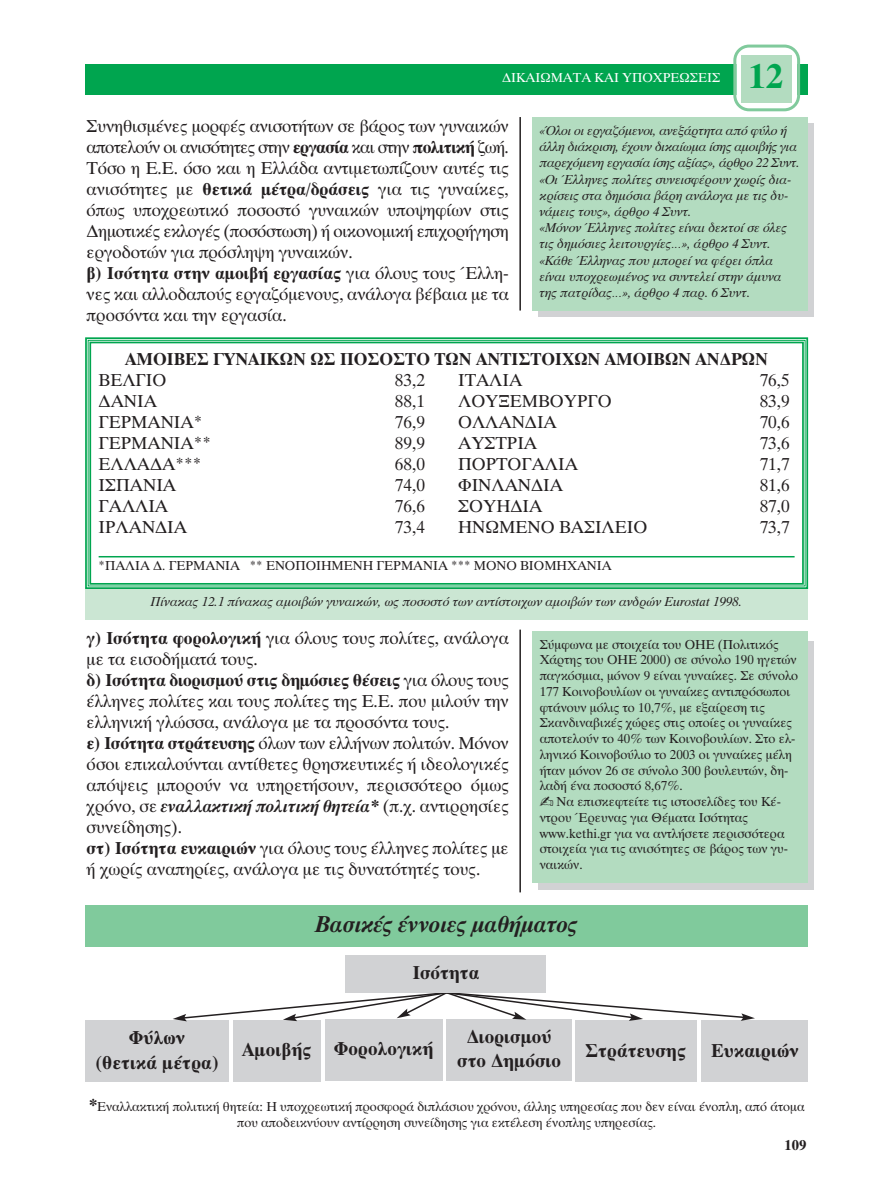
<style>
.page{position:relative;width:872px;height:1191px;background:#fff}
.page>*{position:absolute;margin:0;border:0;box-sizing:border-box;transform-origin:0 0}
.t1{font:36px "UB Times Bold";color:#00a54f}
.t2{font:italic 24px "UB Times Bold";color:#231f20}
.t3{font:19.5px/24px "UB Times Bold";letter-spacing:.005em;color:#231f20;text-align:center}
.t4{font:18px/21px "UB Times";color:#231f20}
.t5{font:18px/21px "UB Times Bold";color:#231f20}
.t6{font:15px "UB Times Bold";color:#231f20}
.t7{font:13.5px/16.4px "UB Times";color:#231f20;text-align:center}
.t8{font:13.5px/16.2px "UB Times Italic";color:#231f20}
.t9{font:13.5px "UB Times";color:#fff}
.s1{font-family:"UB Times Bold"}
.s2{font-family:"UB Times"}
.s3{font-family:"UB Times Bold";font-style:italic}
.s4{font-family:"UB Times Bold";font-style:italic;font-size:18px}
</style>
<div class="page">
<div style="left:538px;top:641px;width:276px;height:249px;background:#d1d2d4"></div>
<div style="left:85px;top:64px;width:723px;height:30px;background:#00a54f"></div>
<svg style="left:733px;top:45px;width:67px;height:66px"></svg>
<div style="left:741px;top:55px;width:50px;height:47px;background:#b3dcc0"></div>
<div style="left:532px;top:631px;width:276px;height:251px;background:#b3dcc0"></div>
<div style="left:85px;top:588px;width:723px;height:32px;background:#cbe6d3"></div>
<div style="left:85px;top:337px;width:723px;height:252px;border:2px solid #00a54f"></div>
<div style="left:89px;top:342px;width:715px;height:243px;border:2px solid #00a54f"></div>
<hr style="left:99px;top:556px;width:695px;height:1px;background:#00a54f">
<hr style="left:519px;top:117px;width:2px;height:193px;background:#231f20">
<hr style="left:519px;top:629px;width:2px;height:263px;background:#231f20">
<div style="left:538px;top:123px;width:276px;height:193px;background:#d1d2d4"></div>
<div style="left:532px;top:117px;width:276px;height:193px;background:#b3dcc0"></div>
<div style="left:85px;top:906px;width:723px;height:41px;background:#80ca9c"></div>
<div style="left:85px;top:1020px;width:144px;height:62px;background:#d1d2d4"></div>
<div style="left:233px;top:1019px;width:88px;height:62px;background:#d1d2d4"></div>
<div style="left:325px;top:1018px;width:117px;height:62px;background:#d1d2d4"></div>
<div style="left:447px;top:1018px;width:125px;height:62px;background:#d1d2d4"></div>
<div style="left:575px;top:1020px;width:121px;height:62px;background:#d1d2d4"></div>
<div style="left:702px;top:1020px;width:106px;height:62px;background:#d1d2d4"></div>
<svg style="left:173px;top:990px;width:582px;height:31px"></svg>
<div style="left:346px;top:955px;width:200px;height:38px;background:#d1d2d4"></div>
<p class="t9" style="left:502px;top:71px;width:220px">ΔΙΚΑΙΩΜΑΤΑ ΚΑΙ ΥΠΟΧΡΕΩΣΕΙΣ</p>
<p class="t1" style="left:749px;top:57px;width:37px">12</p>
<p class="t4" style="left:87px;top:116px;width:424px">Συνηθισμένες μορφές ανισοτήτων σε βάρος των γυναικών αποτελούν οι ανισότητες στην <span class="s1">εργασία</span> και στην <span class="s1">πολιτική</span> ζωή.<br>Τόσο η Ε.Ε. όσο και η Ελλάδα αντιμετωπίζουν αυτές τις ανισότητες με <span class="s1">θετικά μέτρα/δράσεις</span> για τις γυναίκες, όπως υποχρεωτικό ποσοστό γυναικών υποψηφίων στις Δημοτικές εκλογές (ποσόστωση) ή οικονομική επιχορήγηση εργοδοτών για πρόσληψη γυναικών.<br><span class="s1">β) Ισότητα στην αμοιβή εργασίας</span> για όλους τους Έλλη&shy;νες και αλλοδαπούς εργαζόμενους, ανάλογα βέβαια με τα προσόντα και την εργασία.</p>
<p class="t8" style="left:540px;top:123px;width:262px">«Όλοι οι εργαζόμενοι, ανεξάρτητα από φύλο ή άλλη διάκριση, έχουν δικαίωμα ίσης αμοιβής για παρεχόμενη εργασία ίσης αξίας», άρθρο 22 Συντ. «Οι Έλληνες πολίτες συνεισφέρουν χωρίς δια&shy;κρίσεις στα δημόσια βάρη ανάλογα με τις δυ&shy;νάμεις τους», άρθρο 4 Συντ.<br>«Μόνον Έλληνες πολίτες είναι δεκτοί σε όλες τις δημόσιες λειτουργίες…», άρθρο 4 Συντ. «Κάθε Έλληνας που μπορεί να φέρει όπλα είναι υποχρεωμένος να συντελεί στην άμυνα της πατρίδας…», άρθρο 4 παρ. 6 Συντ.</p>
<p class="t5" style="left:99px;top:348px;width:671px;text-indent:27px">ΑΜΟΙΒΕΣ ΓYΝΑΙΚΩΝ ΩΣ ΠΟΣΟΣΤΟ ΤΩΝ ΑΝΤΙΣΤΟΙΧΩΝ ΑΜΟΙΒΩΝ ΑΝΔΡΩΝ<br><span class="s2">ΒΕΛΓΙΟ</span></p>
<p class="t4" style="left:395px;top:370px;width:32px">83,2</p>
<p class="t4" style="left:458px;top:370px;width:66px">ΙΤΑΛΙΑ</p>
<p class="t4" style="left:760px;top:370px;width:32px">76,5</p>
<p class="t4" style="left:99px;top:391px;width:60px">ΔΑΝΙΑ</p>
<p class="t4" style="left:395px;top:391px;width:32px">88,1</p>
<p class="t4" style="left:458px;top:391px;width:155px">ΛΟYΞΕΜΒΟYΡΓΟ</p>
<p class="t4" style="left:760px;top:391px;width:32px">83,9</p>
<p class="t4" style="left:99px;top:412px;width:105px">ΓΕΡΜΑΝΙΑ*</p>
<p class="t4" style="left:395px;top:412px;width:32px">76,9</p>
<p class="t4" style="left:458px;top:412px;width:100px">ΟΛΛΑΝΔΙΑ</p>
<p class="t4" style="left:760px;top:412px;width:32px">70,6</p>
<p class="t4" style="left:99px;top:433px;width:114px">ΓΕΡΜΑΝΙΑ**</p>
<p class="t4" style="left:395px;top:433px;width:32px">89,9</p>
<p class="t4" style="left:458px;top:433px;width:80px">ΑYΣΤΡΙΑ</p>
<p class="t4" style="left:760px;top:433px;width:32px">73,6</p>
<p class="t4" style="left:99px;top:454px;width:104px">ΕΛΛΑΔΑ***</p>
<p class="t4" style="left:395px;top:454px;width:32px">68,0</p>
<p class="t4" style="left:458px;top:454px;width:121px">ΠΟΡΤΟΓΑΛΙΑ</p>
<p class="t4" style="left:760px;top:454px;width:32px">71,7</p>
<p class="t4" style="left:99px;top:475px;width:79px">ΙΣΠΑΝΙΑ</p>
<p class="t4" style="left:395px;top:475px;width:32px">74,0</p>
<p class="t4" style="left:458px;top:475px;width:106px">ΦΙΝΛΑΝΔΙΑ</p>
<p class="t4" style="left:760px;top:475px;width:32px">81,6</p>
<p class="t4" style="left:99px;top:496px;width:71px">ΓΑΛΛΙΑ</p>
<p class="t4" style="left:395px;top:496px;width:32px">76,6</p>
<p class="t4" style="left:458px;top:496px;width:86px">ΣΟYΗΔΙΑ</p>
<p class="t4" style="left:760px;top:496px;width:32px">87,0</p>
<p class="t4" style="left:99px;top:517px;width:90px">ΙΡΛΑΝΔΙΑ</p>
<p class="t4" style="left:395px;top:517px;width:32px">73,4</p>
<p class="t4" style="left:458px;top:517px;width:191px">ΗΝΩΜΕΝΟ ΒΑΣΙΛΕΙΟ</p>
<p class="t4" style="left:760px;top:517px;width:32px">73,7</p>
<p class="t7" style="left:99px;top:558px;width:515px">*ΠΑΛΙΑ Δ. ΓΕΡΜΑΝΙΑ ** ΕΝΟΠΟΙΗΜΕΝΗ ΓΕΡΜΑΝΙΑ *** ΜΟΝΟ ΒΙΟΜΗΧΑΝΙΑ</p>
<p class="t8" style="left:151px;top:594px;width:593px">Πίνακας 12.1 πίνακας αμοιβών γυναικών, ως ποσοστό των αντίστοιχων αμοιβών των ανδρών Eurostat 1998.</p>
<p class="t4" style="left:87px;top:628px;width:424px"><span class="s1">γ) Ισότητα φορολογική</span> για όλους τους πολίτες, ανάλογα με τα εισοδήματά τους.<br><span class="s1">δ) Ισότητα διορισμού στις δημόσιες θέσεις</span> για όλους τους έλληνες πολίτες και τους πολίτες της Ε.Ε. που μιλούν την ελληνική γλώσσα, ανάλογα με τα προσόντα τους.<br><span class="s1">ε) Ισότητα στράτευσης</span> όλων των ελλήνων πολιτών. Μόνον όσοι επικαλούνται αντίθετες θρησκευτικές ή ιδεολογικές απόψεις μπορούν να υπηρετήσουν, περισσότερο όμως χρόνο, σε <span class="s3">εναλλακτική πολιτική θητεία*</span> (π.χ. αντιρρησίες συνείδησης).<br><span class="s1">στ) Ισότητα ευκαιριών</span> για όλους τους έλληνες πολίτες με ή χωρίς αναπηρίες, ανάλογα με τις δυνατότητές τους.</p>
<p class="t7" style="left:540px;top:636px;width:240px">Σύμφωνα με στοιχεία του ΟΗΕ (Πολιτικός</p>
<p class="t7" style="left:540px;top:652px;width:259px">Χάρτης του ΟΗΕ 2000) σε σύνολο 190 ηγετών</p>
<p class="t7" style="left:540px;top:668px;width:260px">παγκόσμια, μόνον 9 είναι γυναίκες. Σε σύνολο</p>
<p class="t7" style="left:540px;top:683px;width:252px">177 Κοινοβουλίων οι γυναίκες αντιπρόσωποι</p>
<p class="t7" style="left:540px;top:699px;width:227px">φτάνουν μόλις το 10,7%, με εξαίρεση τις</p>
<p class="t7" style="left:540px;top:715px;width:254px">Σκανδιναβικές χώρες στις οποίες οι γυναίκες</p>
<p class="t7" style="left:540px;top:731px;width:257px">αποτελούν το 40% των Κοινοβουλίων. Στο ελ-</p>
<p class="t7" style="left:540px;top:747px;width:254px">ληνικό Κοινοβούλιο το 2003 οι γυναίκες μέλη</p>
<p class="t7" style="left:540px;top:762px;width:250px">ήταν μόνον 26 σε σύνολο 300 βουλευτών, δη-</p>
<p class="t7" style="left:540px;top:778px;width:145px">λαδή ένα ποσοστό 8,67%.</p>
<p class="t7" style="left:556px;top:794px;width:226px">Να επισκεφτείτε τις ιστοσελίδες του Κέ-</p>
<p class="t7" style="left:540px;top:810px;width:210px">ντρου Έρευνας για Θέματα Ισότητας</p>
<p class="t7" style="left:540px;top:825px;width:247px">www.kethi.gr για να αντλήσετε περισσότερα</p>
<p class="t7" style="left:540px;top:841px;width:250px">στοιχεία για τις ανισότητες σε βάρος των γυ-</p>
<p class="t7" style="left:540px;top:857px;width:45px">ναικών.</p>
<p class="t2" style="left:315px;top:911px;width:264px">Βασικές έννοιες μαθήματος</p>
<p class="t3" style="left:413px;top:961px;width:68px">Ισότητα</p>
<p class="t3" style="left:95px;top:1026px;width:126px">Φύλων<br>(θετικά μέτρα)</p>
<p class="t3" style="left:242px;top:1036px;width:193px">Αμοιβής Φορολογική</p>
<p class="t3" style="left:457px;top:1024px;width:106px">Διορισμού στο Δημόσιο</p>
<p class="t3" style="left:585px;top:1038px;width:102px">Στράτευσης</p>
<p class="t3" style="left:711px;top:1038px;width:89px">Ευκαιριών</p>
<p class="t7" style="left:88px;top:1098px;width:718px"><span class="s4">*</span>Εναλλακτική πολιτική θητεία: Η υποχρεωτική προσφορά διπλάσιου χρόνου, άλλης υπηρεσίας που δεν είναι ένοπλη, από άτομα που αποδεικνύουν αντίρρηση συνείδησης για εκτέλεση ένοπλης υπηρεσίας.</p>
<p class="t6" style="left:784px;top:1137px;width:23px">109</p>
</div>
